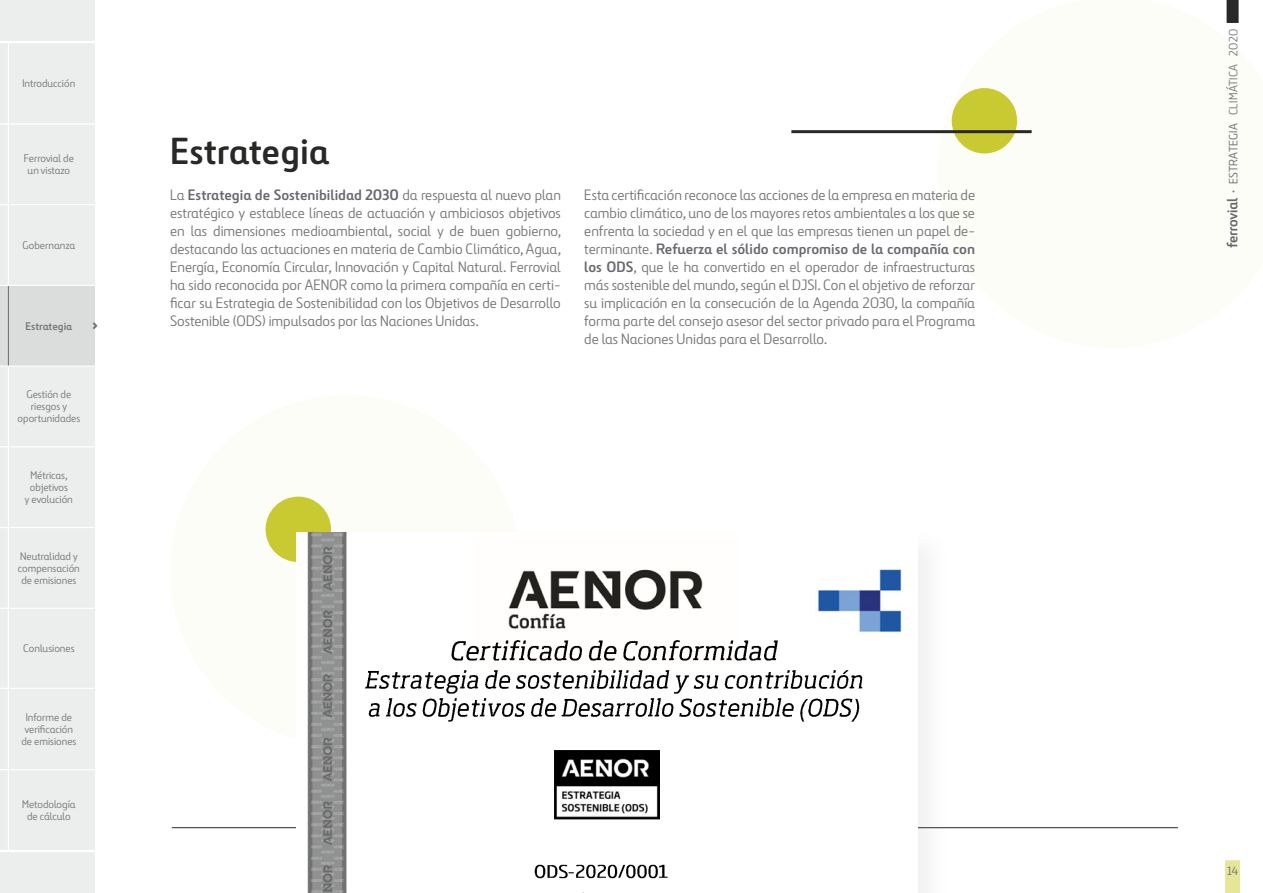
<style>
.page{position:relative;width:1263px;height:893px;background:#fff}
.page>*{position:absolute;margin:0;border:0;box-sizing:border-box;transform-origin:0 0}
.t1{font:700 37.5px "Ferrovial";color:#282827}
.t2{font:15px/18px "Ferrovial";color:#747678;text-align:justify}
.t3{font:12px "Ferrovial";letter-spacing:.025em;color:#747678}
.t4{font:12px "Ferrovial";color:#706f6f}
.t5{font:10.95px/12px "Ferrovial";color:#747678;text-align:center}
.t6{font:700 10.95px "Ferrovial";color:#747678}
.s1{font-weight:700;color:#68686e}
.s2{font-size:15px;color:#68686e}
.s3{color:#68686e}
</style>
<div class="page">
<hr style="left:172px;top:827px;width:1006px;height:1px;background:#282827">
<div style="left:170px;top:395px;width:351px;height:351px;background:#fcfdf6;border-radius:50%"></div>
<svg style="left:937px;top:0;width:302px;height:154px;fill:#fcfdf6"></svg>
<hr style="left:791px;top:130px;width:241px;height:3px;background:#282827">
<div style="left:291px;top:527px;width:659px;height:366px;background:#fff"></div>
<img style="left:307px;top:532px;width:595px;height:361px">
<img style="left:472px;top:534px;width:266px;height:101px">
<img style="left:450px;top:635px;width:343px;height:31px">
<img style="left:364px;top:666px;width:507px;height:28px">
<img style="left:368px;top:694px;width:501px;height:27px">
<img style="left:554px;top:750px;width:105px;height:70px">
<img style="left:534px;top:857px;width:34px;height:25px">
<img style="left:568px;top:857px;width:7px;height:25px">
<img style="left:575px;top:857px;width:83px;height:25px">
<img style="left:658px;top:857px;width:20px;height:25px">
<img style="left:522px;top:889px;width:175px;height:4px">
<svg style="left:0;top:0;width:97px;height:893px"></svg>
<div style="left:1226px;top:0;width:12px;height:23px;background:#282827"></div>
<div style="left:1225px;top:860px;width:15px;height:33px;background:#e5e697"></div>
<div style="left:8px;top:43px;width:87px;height:80px;background:#eceeed"></div>
<div style="left:8px;top:125px;width:87px;height:79px;background:#eceeed"></div>
<div style="left:8px;top:205px;width:87px;height:80px;background:#eceeed"></div>
<div style="left:8px;top:367px;width:87px;height:79px;background:#eceeed"></div>
<div style="left:8px;top:528px;width:87px;height:80px;background:#eceeed"></div>
<div style="left:8px;top:689px;width:87px;height:80px;background:#eceeed"></div>
<div style="left:8px;top:286px;width:87px;height:80px;background:#dbdcdc"></div>
<div style="left:8px;top:447px;width:87px;height:80px;background:#eceeed"></div>
<div style="left:8px;top:609px;width:87px;height:79px;background:#eceeed"></div>
<div style="left:8px;top:770px;width:87px;height:80px;background:#eceeed"></div>
<p class="t5" style="left:23px;top:77px;width:54px">Introducción</p>
<p class="t5" style="left:24px;top:152px;width:52px">Ferrovial de un vistazo</p>
<p class="t5" style="left:23px;top:239px;width:54px">Gobernanza</p>
<p class="t6" style="left:25px;top:319px;width:48px">Estrategia</p>
<p class="t5" style="left:18px;top:388px;width:64px">Gestión de riesgos y oportunidades</p>
<p class="t5" style="left:25px;top:469px;width:49px">Métricas, objetivos<br>y evolución</p>
<p class="t5" style="left:18px;top:550px;width:63px">Neutralidad y compensación de emisiones</p>
<p class="t5" style="left:23px;top:642px;width:53px">Conlusiones</p>
<p class="t5" style="left:21px;top:711px;width:56px">Informe de verificación de emisiones</p>
<p class="t5" style="left:22px;top:798px;width:55px">Metodología de cálculo</p>
<h1 class="t1" style="left:170px;top:127px;width:161px">Estrategia</h1>
<p class="t2" style="left:170px;top:185px;width:393px">La <span class="s1">Estrategia de Sostenibilidad 2030</span> da respuesta al nuevo plan estratégico y establece líneas de actuación y ambiciosos objetivos en las dimensiones medioambiental, social y de buen gobierno, destacando las actuaciones en materia de Cambio Climático, Agua, Energía, Economía Circular, Innovación y Capital Natural. Ferrovial ha sido reconocida por AENOR como la primera compañía en certi&shy;ficar su Estrategia de Sostenibilidad con los Objetivos de Desarrollo Sostenible (ODS) impulsados por las Naciones Unidas.</p>
<p class="t2" style="left:584px;top:185px;width:392px">Esta certificación reconoce las acciones de la empresa en materia de cambio climático, uno de los mayores retos ambientales a los que se enfrenta la sociedad y en el que las empresas tienen un papel de&shy;terminante. <span class="s1">Refuerza el sólido compromiso de la compañía con los ODS</span>, que le ha convertido en el operador de infraestructuras más sostenible del mundo, según el DJSI. Con el objetivo de reforzar su implicación en la consecución de la Agenda 2030, la compañía forma parte del consejo asesor del sector privado para el Programa de las Naciones Unidas para el Desarrollo.</p>
<p class="t3" style="left:1226px;top:248px;width:221px;rotate:-90deg"><span class="s2">∆</span> <span class="s1">·</span> <span class="s3">ESTRATEGIA</span> CLIMÁTICA 2020</p>
<p class="t4" style="left:1227px;top:863px;width:13px">14</p>
</div>
